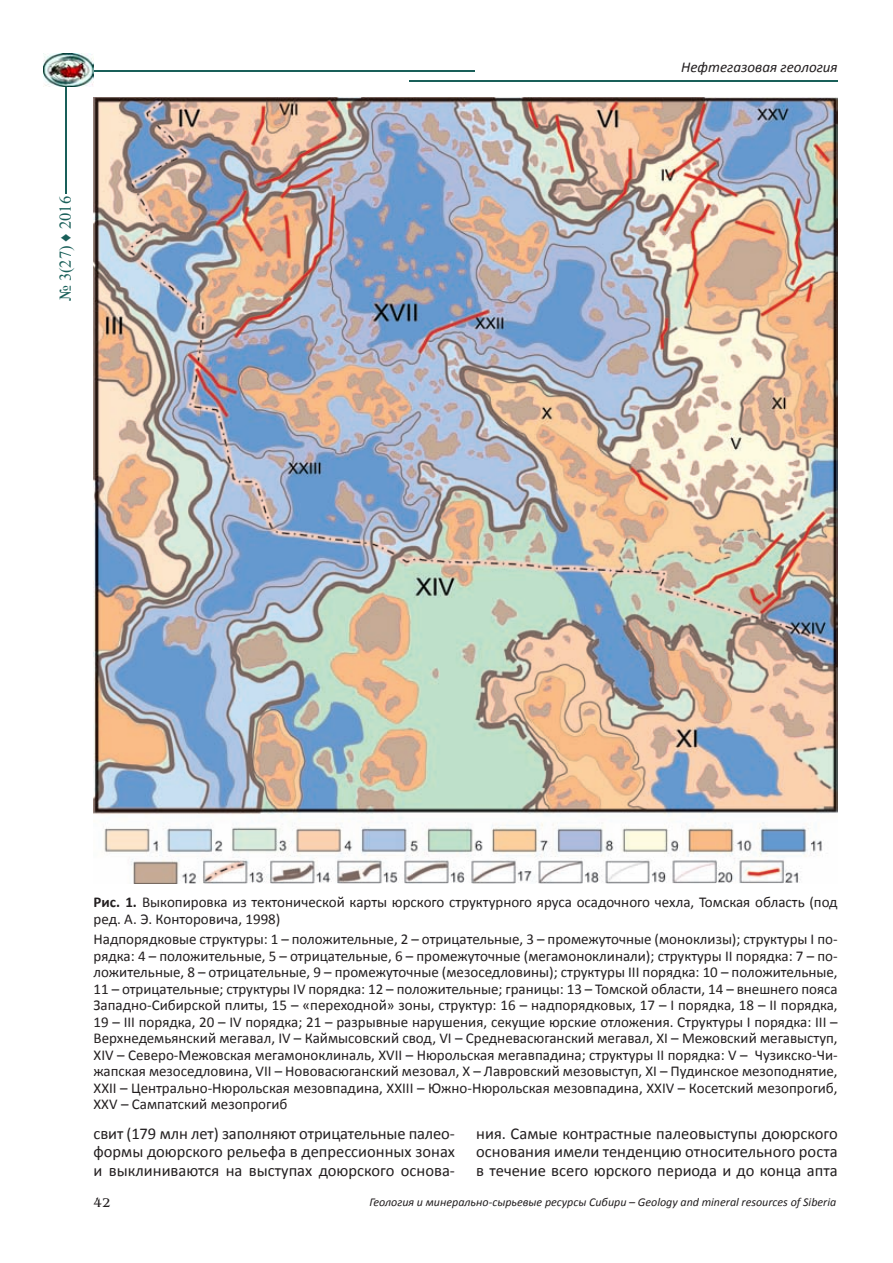
<style>
.page{position:relative;width:893px;height:1263px;background:#fff}
.page>*{position:absolute;margin:0;border:0;box-sizing:border-box;transform-origin:0 0}
.t1{font:16.5px/18.3px "Calibri";color:#231f20;text-align:justify}
.t2{font:16.5px "Times New Roman";color:#195f59}
.t3{font:15px/16.5px "Calibri";color:#231f20}
.t4{font:italic 15px "Calibri";color:#231f20}
.t5{font:13.5px "AG Benguiat";color:#231f20}
.t6{font:italic 12px "Calibri";color:#231f20}
.s1{font-weight:700}
</style>
<div class="page">
<hr style="left:65px;top:71px;width:2px;height:122px;background:#195f59">
<hr style="left:61px;top:71px;width:413px;height:1px;background:#195f59">
<hr style="left:409px;top:80px;width:429px;height:2px;background:#195f59">
<img style="left:43px;top:54px;width:51px;height:32px">
<img style="left:94px;top:98px;width:744px;height:785px">
<p class="t2" style="left:54px;top:301px;width:107px;rotate:-90deg">№ 3(27) ♦ 2016</p>
<p class="t4" style="left:681px;top:58px;width:158px">Нефтегазовая геология</p>
<p class="t3" style="left:94px;top:893px;width:746px"><span class="s1">Рис. 1.</span> Выкопировка из тектонической карты юрского структурного яруса осадочного чехла, Томская область (под ред. А. Э. Конторовича, 1998)</p>
<p class="t3" style="left:94px;top:930px;width:746px;text-align:justify">Надпорядковые структуры: 1 – положительные, 2 – отрицательные, 3 – промежуточные (моноклизы); структуры I по&shy;рядка: 4 – положительные, 5 – отрицательные, 6 – промежуточные (мегамоноклинали); структуры II порядка: 7 – по&shy;ложительные, 8 – отрицательные, 9 – промежуточные (мезоседловины); структуры III порядка: 10 – положительные, 11 – отрицательные; структуры IV порядка: 12 – положительные; границы: 13 – Томской области, 14 – внешнего пояса Западно-Сибирской плиты, 15 – «переходной» зоны, структур: 16 – надпорядковых, 17 – I порядка, 18 – II порядка, 19 – III порядка, 20 – IV порядка; 21 – разрывные нарушения, секущие юрские отложения. Структуры I порядка: III – Верхнедемьянский мегавал, IV – Каймысовский свод, VI – Средневасюганский мегавал, XI – Межовский мегавыступ, XIV – Северо-Межовская мегамоноклиналь, XVII – Нюрольская мегавпадина; структуры II порядка: V – Чузикско-Чи&shy;жапская мезоседловина, VII – Нововасюганский мезовал, X – Лавровский мезовыступ, XI – Пудинское мезоподнятие, XXII – Центрально-Нюрольская мезовпадина, XXIII – Южно-Нюрольская мезовпадина, XXIV – Косетский мезопрогиб, XXV – Сампатский мезопрогиб</p>
<p class="t1" style="left:94px;top:1123px;width:363px">свит (179 млн лет) заполняют отрицательные палео&shy;формы доюрского рельефа в депрессионных зонах и выклиниваются на выступах доюрского основа-</p>
<p class="t1" style="left:476px;top:1123px;width:363px">ния. Самые контрастные палеовыступы доюрского основания имели тенденцию относительного роста в течение всего юрского периода и до конца апта</p>
<p class="t5" style="left:94px;top:1195px;width:19px">42</p>
<p class="t6" style="left:369px;top:1195px;width:468px">Геология и минерально-сырьевые ресурсы Сибири – Geology and mineral resources of Siberia</p>
</div>
